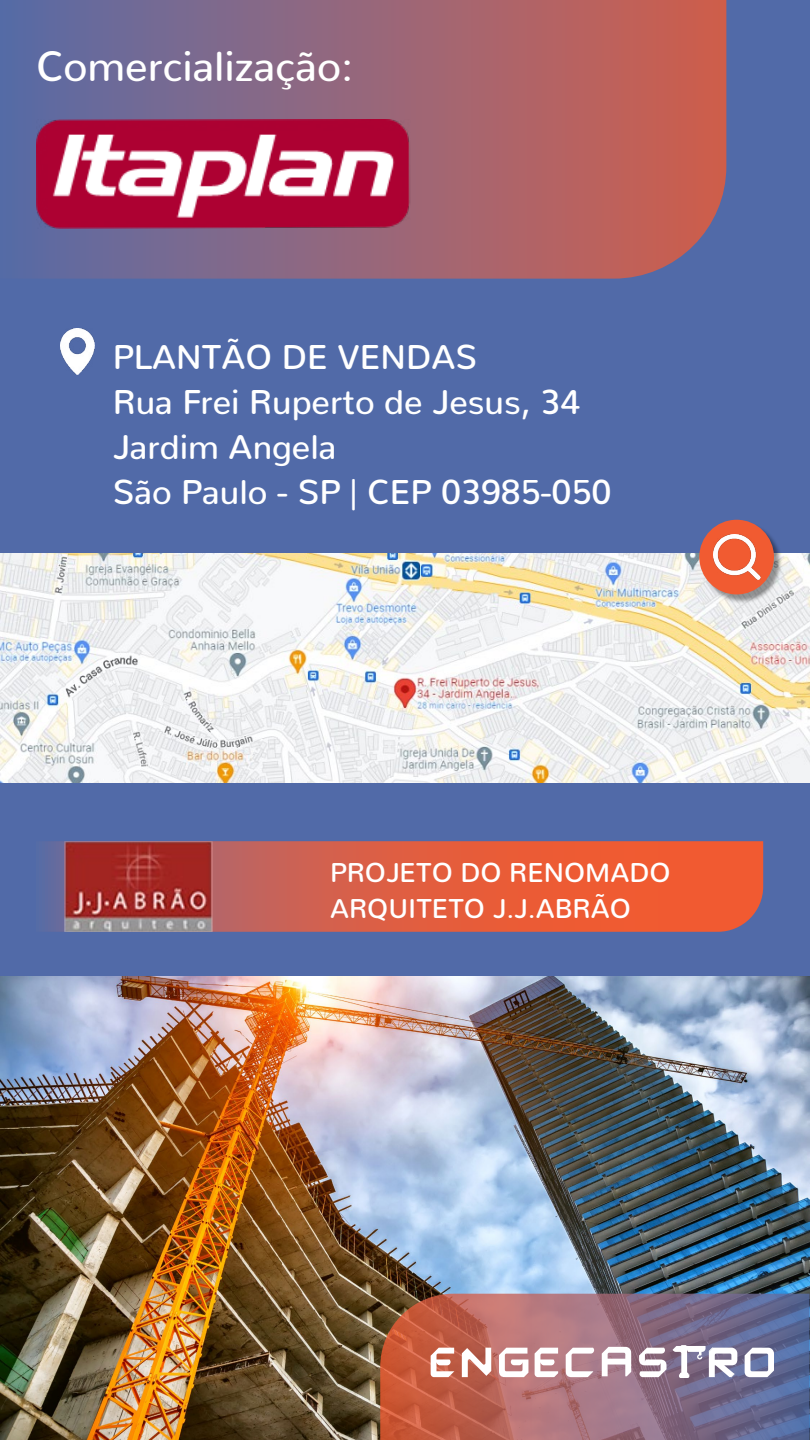
<style>
.page{position:relative;width:810px;height:1440px;background:#516aa8}
.page>*{position:absolute;margin:0;border:0;box-sizing:border-box;transform-origin:0 0}
.t1{font:500 41.78px "Nunito";color:#fff}
.t2{font:500 34.12px/45px "Nunito";color:#fff}
.t3{font:500 27px/36px "Nunito";color:#fff}
</style>
<div class="page">
<svg style="left:45px;top:841px;width:718px;height:91px;background:#da5e44"></svg>
<img style="left:64px;top:841px;width:148px;height:91px">
<img style="left:60px;top:328px;width:35px;height:46px">
<img style="left:0;top:554px;width:810px;height:229px">
<div style="left:701px;top:521px;width:82px;height:83px;background:#000;opacity:.4"></div>
<div style="left:699px;top:520px;width:75px;height:74px;background:#f15b31;border-radius:50%"></div>
<img style="left:713px;top:535px;width:47px;height:44px">
<img style="left:0;top:976px;width:810px;height:464px">
<svg style="left:35px;top:0;width:691px;height:279px;background:#9c6574"></svg>
<img style="left:36px;top:119px;width:375px;height:110px">
<svg style="left:380px;top:1294px;width:430px;height:146px;background:#986972"></svg>
<svg style="left:745px;top:1348px;width:29px;height:29px"></svg>
<svg style="left:639px;top:1348px;width:28px;height:29px"></svg>
<svg style="left:602px;top:1347px;width:29px;height:29px"></svg>
<svg style="left:566px;top:1348px;width:28px;height:29px"></svg>
<svg style="left:462px;top:1348px;width:29px;height:29px"></svg>
<svg style="left:431px;top:1348px;width:23px;height:29px"></svg>
<svg style="left:535px;top:1348px;width:23px;height:29px"></svg>
<svg style="left:499px;top:1348px;width:29px;height:29px"></svg>
<svg style="left:673px;top:1345px;width:64px;height:33px;background:#b1aabc"></svg>
<p class="t1" style="left:36px;top:30px;width:319px">Comercialização:</p>
<p class="t2" style="left:113px;top:331px;width:500px">PLANTÃO DE VENDAS<br>Rua Frei Ruperto de Jesus, 34<br>Jardim Angela<br>São Paulo - SP | CEP 03985-050</p>
<p class="t3" style="left:330px;top:852px;width:342px">PROJETO DO RENOMADO<br>ARQUITETO J.J.ABRÃO</p>
</div>
